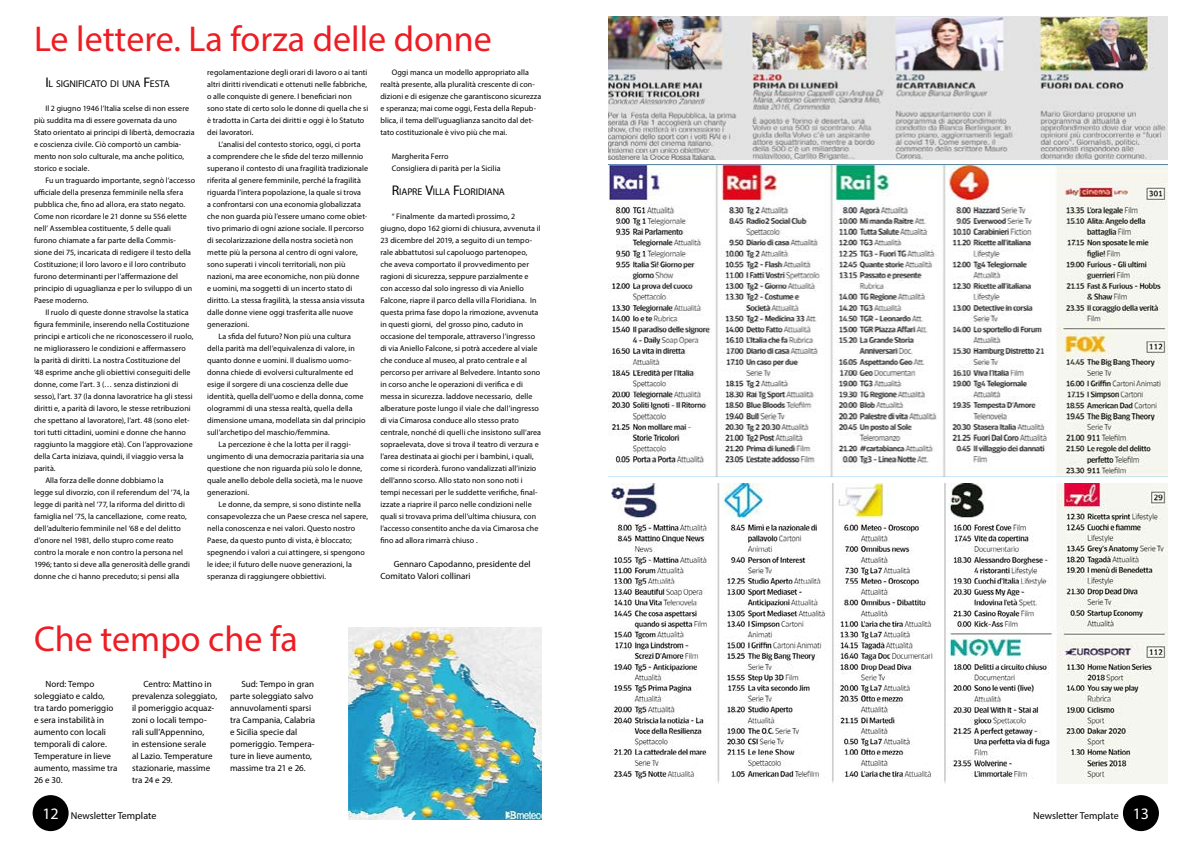
<style>
.page{position:relative;width:1191px;height:842px;background:#fff}
.page>*{position:absolute;margin:0;border:0;box-sizing:border-box;transform-origin:0 0}
.t1{font:36px "Myriad Pro";color:#ed1d24}
.t2{font:10px "Myriad Pro";color:#000}
.t3{font:9.8px "Myriad Pro";letter-spacing:-.015em;color:#000}
.t4{font:9px/12px "Myriad Pro";letter-spacing:.005em;color:#000}
.t5{font:8px/12px "Myriad Pro";letter-spacing:.01em;color:#000}
.s1{font-size:14px}
.s2{font-size:16px;color:#fff}
</style>
<div class="page">
<div style="left:33px;top:795px;width:36px;height:36px;background:#000;border-radius:50%"></div>
<div style="left:1123px;top:795px;width:36px;height:36px;background:#000;border-radius:50%"></div>
<img style="left:609px;top:165px;width:558px;height:312px">
<img style="left:610px;top:483px;width:557px;height:300px">
<img style="left:609px;top:17px;width:558px;height:142px">
<img style="left:349px;top:627px;width:192px;height:192px">
<h1 class="t1" style="left:34px;top:17px;width:459px">Le lettere. La forza delle donne</h1>
<p class="t3" style="left:45px;top:78px;width:126px"><span class="s1">I</span>L SIGNIFICATO DI UNA <span class="s1">F</span>ESTA</p>
<p class="t5" style="left:34px;top:102px;width:162px;text-indent:11px">Il 2 giugno 1946 l’Italia scelse di non essere più suddita ma di essere governata da uno Stato orientato ai principi di libertà, democrazia e coscienza civile. Ciò comportò un cambia&shy;mento non solo culturale, ma anche politico, storico e sociale.</p>
<p class="t5" style="left:34px;top:174px;width:163px;text-indent:11px">Fu un traguardo importante, segnò l’accesso ufficiale della presenza femminile nella sfera pubblica che, fino ad allora, era stato negato.<br>Come non ricordare le 21 donne su 556 elette nell’ Assemblea costituente, 5 delle quali furono chiamate a far parte della Commis&shy;sione dei 75, incaricata di redigere il testo della Costituzione; il loro lavoro e il loro contributo furono determinanti per l’affermazione del principio di uguaglianza e per lo sviluppo di un Paese moderno.</p>
<p class="t5" style="left:45px;top:306px;width:145px">Il ruolo di queste donne stravolse la statica</p>
<p class="t5" style="left:34px;top:318px;width:157px">figura femminile, inserendo nella Costituzione</p>
<p class="t5" style="left:34px;top:330px;width:161px">principi e articoli che ne riconoscessero il ruolo,</p>
<p class="t5" style="left:34px;top:342px;width:153px">ne migliorassero le condizioni e affermassero</p>
<p class="t5" style="left:34px;top:354px;width:148px">la parità di diritti. La nostra Costituzione del</p>
<p class="t5" style="left:34px;top:366px;width:158px">‘48 esprime anche gli obiettivi conseguiti delle</p>
<p class="t5" style="left:34px;top:378px;width:146px">donne, come l’art. 3 (… senza distinzioni di</p>
<p class="t5" style="left:34px;top:390px;width:160px">sesso), l’art. 37 (la donna lavoratrice ha gli stessi</p>
<p class="t5" style="left:34px;top:402px;width:158px">diritti e, a parità di lavoro, le stesse retribuzioni</p>
<p class="t5" style="left:34px;top:414px;width:157px">che spettano al lavoratore), l’art. 48 (sono elet-</p>
<p class="t5" style="left:34px;top:426px;width:153px">tori tutti cittadini, uomini e donne che hanno</p>
<p class="t5" style="left:34px;top:438px;width:160px">raggiunto la maggiore età). Con l’approvazione</p>
<p class="t5" style="left:34px;top:450px;width:151px">della Carta iniziava, quindi, il viaggio versa la</p>
<p class="t5" style="left:34px;top:462px;width:23px">parità.</p>
<p class="t5" style="left:45px;top:474px;width:120px">Alla forza delle donne dobbiamo la</p>
<p class="t5" style="left:34px;top:486px;width:157px">legge sul divorzio, con il referendum del ‘74, la</p>
<p class="t5" style="left:34px;top:498px;width:152px">legge di parità nel ‘77, la riforma del diritto di</p>
<p class="t5" style="left:34px;top:510px;width:154px">famiglia nel ‘75, la cancellazione, come reato,</p>
<p class="t5" style="left:34px;top:522px;width:148px">dell’adulterio femminile nel ‘68 e del delitto</p>
<p class="t5" style="left:34px;top:534px;width:141px">d’onore nel 1981, dello stupro come reato</p>
<p class="t5" style="left:34px;top:546px;width:151px">contro la morale e non contro la persona nel</p>
<p class="t5" style="left:34px;top:558px;width:157px">1996; tanto si deve alla generosità delle grandi</p>
<p class="t5" style="left:34px;top:570px;width:147px">donne che ci hanno preceduto; si pensi alla</p>
<p class="t5" style="left:207px;top:66px;width:162px">regolamentazione degli orari di lavoro o ai tanti altri diritti rivendicati e ottenuti nelle fabbriche, o alle conquiste di genere. I beneficiari non sono state di certo solo le donne di quella che si è tradotta in Carta dei diritti e oggi è lo Statuto dei lavoratori.</p>
<p class="t5" style="left:218px;top:138px;width:143px">L’analisi del contesto storico, oggi, ci porta</p>
<p class="t5" style="left:207px;top:150px;width:158px">a comprendere che le sfide del terzo millennio</p>
<p class="t5" style="left:207px;top:162px;width:162px">superano il contesto di una fragilità tradizionale</p>
<p class="t5" style="left:207px;top:174px;width:155px">riferita al genere femminile, perché la fragilità</p>
<p class="t5" style="left:207px;top:186px;width:155px">riguarda l’intera popolazione, la quale si trova</p>
<p class="t5" style="left:207px;top:198px;width:155px">a confrontarsi con una economia globalizzata</p>
<p class="t5" style="left:207px;top:210px;width:162px">che non guarda più l’essere umano come obiet-</p>
<p class="t5" style="left:207px;top:222px;width:158px">tivo primario di ogni azione sociale. Il percorso</p>
<p class="t5" style="left:207px;top:234px;width:148px">di secolarizzazione della nostra società non</p>
<p class="t5" style="left:207px;top:246px;width:152px">mette più la persona al centro di ogni valore,</p>
<p class="t5" style="left:207px;top:258px;width:140px">sono superati i vincoli territoriali, non più</p>
<p class="t5" style="left:207px;top:270px;width:154px">nazioni, ma aree economiche, non più donne</p>
<p class="t5" style="left:207px;top:282px;width:147px">e uomini, ma soggetti di un incerto stato di</p>
<p class="t5" style="left:207px;top:294px;width:159px">diritto. La stessa fragilità, la stessa ansia vissuta</p>
<p class="t5" style="left:207px;top:306px;width:148px">dalle donne viene oggi trasferita alle nuove</p>
<p class="t5" style="left:207px;top:318px;width:43px">generazioni.</p>
<p class="t5" style="left:218px;top:330px;width:134px">La sfida del futuro? Non più una cultura</p>
<p class="t5" style="left:207px;top:342px;width:149px">della parità ma dell’equivalenza di valore, in</p>
<p class="t5" style="left:207px;top:354px;width:146px">quanto donne e uomini. Il dualismo uomo-</p>
<p class="t5" style="left:207px;top:366px;width:148px">donna chiede di evolversi culturalmente ed</p>
<p class="t5" style="left:207px;top:378px;width:142px">esige il sorgere di una coscienza delle due</p>
<p class="t5" style="left:207px;top:390px;width:158px">identità, quella dell’uomo e della donna, come</p>
<p class="t5" style="left:207px;top:402px;width:147px">ologrammi di una stessa realtà, quella della</p>
<p class="t5" style="left:207px;top:414px;width:160px">dimensione umana, modellata sin dal principio</p>
<p class="t5" style="left:207px;top:426px;width:124px">sull’archetipo del maschio/femmina.</p>
<p class="t5" style="left:218px;top:438px;width:134px">La percezione è che la lotta per il raggi-</p>
<p class="t5" style="left:207px;top:450px;width:158px">ungimento di una democrazia paritaria sia una</p>
<p class="t5" style="left:207px;top:462px;width:156px">questione che non riguarda più solo le donne,</p>
<p class="t5" style="left:207px;top:474px;width:157px">quale anello debole della società, ma le nuove</p>
<p class="t5" style="left:207px;top:486px;width:43px">generazioni.</p>
<p class="t5" style="left:218px;top:498px;width:144px">Le donne, da sempre, si sono distinte nella</p>
<p class="t5" style="left:207px;top:510px;width:162px">consapevolezza che un Paese cresca nel sapere,</p>
<p class="t5" style="left:207px;top:522px;width:150px">nella conoscenza e nei valori. Questo nostro</p>
<p class="t5" style="left:207px;top:534px;width:146px">Paese, da questo punto di vista, è bloccato;</p>
<p class="t5" style="left:207px;top:546px;width:159px">spegnendo i valori a cui attingere, si spengono</p>
<p class="t5" style="left:207px;top:558px;width:146px">le idee; il futuro delle nuove generazioni, la</p>
<p class="t5" style="left:207px;top:570px;width:120px">speranza di raggiungere obbiettivi.</p>
<p class="t5" style="left:380px;top:66px;width:162px;text-indent:11px">Oggi manca un modello appropriato alla realtà presente, alla pluralità crescente di con&shy;dizioni e di esigenze che garantiscono sicurezza e speranza; mai come oggi, Festa della Repub&shy;blica, il tema dell’uguaglianza sancito dal det&shy;tato costituzionale è vivo più che mai.</p>
<p class="t5" style="left:392px;top:150px;width:110px">Margherita Ferro<br>Consigliera di parità per la Sicilia</p>
<p class="t3" style="left:392px;top:186px;width:115px"><span class="s1">R</span>IAPRE <span class="s1">V</span>ILLA <span class="s1">F</span>LORI DIANA</p>
<p class="t5" style="left:380px;top:210px;width:162px;text-indent:11px">“ Finalmente da martedì prossimo, 2 giugno, dopo 162 giorni di chiusura, avvenuta il 23 dicembre del 2019, a seguito di un tempo&shy;rale abbattutosi sul capoluogo partenopeo, che aveva comportato il provvedimento per ragioni di sicurezza, seppure parzialmente e con accesso dal solo ingresso di via Aniello Falcone, riapre il parco della villa Floridiana. In questa prima fase dopo la rimozione, avvenuta in questi giorni, del grosso pino, caduto in occasione del temporale, attraverso l’ingresso di via Aniello Falcone, si potrà accedere al viale che conduce al museo, al prato centrale e al percorso per arrivare al Belvedere. Intanto sono in corso anche le operazioni di verifica e di messa in sicurezza. laddove necessario, delle alberature poste lungo il viale che dall’ingresso di via Cimarosa conduce allo stesso prato centrale, nonché di quelli che insistono sull’area sopraelevata, dove si trova il teatro di verzura e l’area destinata ai giochi per i bambini, i quali, come si ricorderà. furono vandalizzati all’inizio dell’anno scorso. Allo stato non sono noti i tempi necessari per le suddette verifiche, final&shy;izzate a riaprire il parco nelle condizioni nelle quali si trovava prima dell’ultima chiusura, con l’accesso consentito anche da via Cimarosa che fino ad allora rimarrà chiuso .</p>
<p class="t4" style="left:380px;top:558px;width:152px;text-indent:13px">Gennaro Capodanno, presidente del<br>Comitato Valori collinari</p>
<h1 class="t1" style="left:34px;top:617px;width:265px">Che tempo che fa</h1>
<p class="t4" style="left:34px;top:678px;width:85px;text-indent:11px">Nord: Tempo soleggiato e caldo,<br>tra tardo pomeriggio e sera instabilità in aumento con locali temporali di calore.<br>Temperature in lieve aumento, massime tra<br>26 e 30.</p>
<p class="t4" style="left:132px;top:678px;width:87px;text-indent:11px">Centro: Mattino in prevalenza soleggiato, il pomeriggio acquaz&shy;zoni o locali tempo&shy;rali sull’Appennino,<br>in estensione serale<br>al Lazio. Temperature stazionarie, massime tra 24 e 29.</p>
<p class="t4" style="left:230px;top:678px;width:87px;text-indent:11px">Sud: Tempo in gran parte soleggiato salvo annuvolamenti sparsi tra Campania, Calabria e Sicilia specie dal pomeriggio. Tempera&shy;ture in lieve aumento, massime tra 21 e 26.</p>
<p class="t2" style="left:42px;top:810px;width:115px"><span class="s2">12</span> Newsletter Template</p>
<p class="t2" style="left:1033px;top:810px;width:117px">Newsletter Template <span class="s2">13</span></p>
</div>
